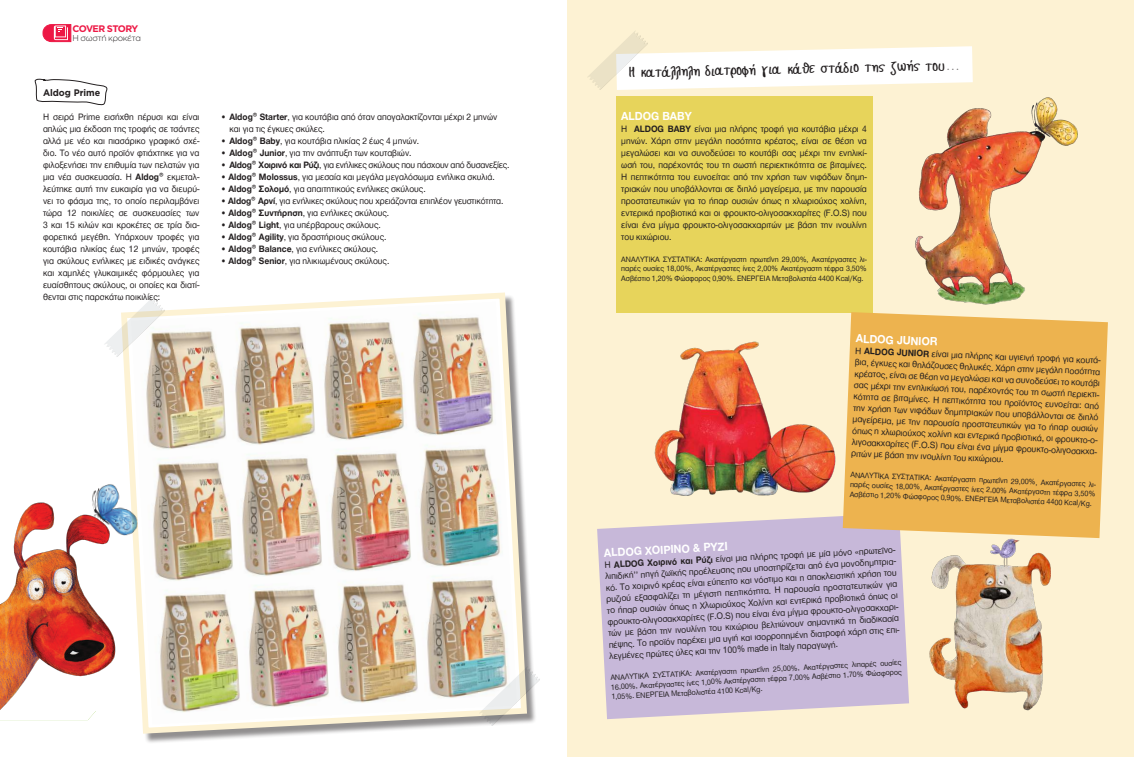
<style>
.page{position:relative;width:1134px;height:757px;background:#fff}
.page>*{position:absolute;margin:0;border:0;box-sizing:border-box;transform-origin:0 0}
.t1{font:14px "Aka Acid GR Condensed Script";color:#231f20;scale:1.5 1}
.t2{font:700 12px "CF Helvetica";color:#fff;scale:.95 1}
.t3{font:9.5px/12px "CF Helvetica";color:#231f20;text-align:justify;scale:.95 1}
.t4{font:9.5px "CF Helvetica";letter-spacing:-.02em;color:#231f20;scale:.95 1}
.t5{font:700 9.5px "Gotham Greek";color:#231f20;scale:.95 1}
.t6{font:700 9.5px "Gotham Greek";letter-spacing:-.07em;color:#ed1845}
.t7{font:300 8.5px "Gotham Greek";letter-spacing:-.045em;color:#231f20}
.t8{font:8px/9.6px "CF Helvetica";color:#231f20;text-align:justify;scale:.95 1}
.s1{font-weight:700}
</style>
<div class="page">
<div style="left:567px;top:0;width:567px;height:757px;background:#fdf2d3"></div>
<div style="left:616px;top:96px;width:256px;height:216px;background:#e7d45b"></div>
<svg style="left:597px;top:516px;width:303px;height:203px;background:#cbbcd8"></svg>
<div style="left:843px;top:312px;width:265px;height:226px;background:#edb34f"></div>
<svg style="left:42px;top:24px;width:30px;height:19px"></svg>
<div style="left:122px;top:294px;width:415px;height:449px;background:#231f20;opacity:.5"></div>
<svg style="left:122px;top:292px;width:408px;height:445px"></svg>
<img style="left:398px;top:302px;width:105px;height:131px">
<img style="left:131px;top:316px;width:89px;height:146px">
<img style="left:220px;top:311px;width:89px;height:136px">
<img style="left:309px;top:306px;width:105px;height:136px">
<img style="left:138px;top:447px;width:89px;height:131px">
<img style="left:227px;top:442px;width:89px;height:136px">
<img style="left:316px;top:438px;width:89px;height:136px">
<img style="left:405px;top:433px;width:105px;height:136px">
<img style="left:145px;top:578px;width:105px;height:146px">
<img style="left:234px;top:574px;width:105px;height:146px">
<img style="left:323px;top:569px;width:105px;height:146px">
<img style="left:412px;top:564px;width:105px;height:146px">
<svg style="left:479px;top:666px;width:61px;height:60px"></svg>
<svg style="left:105px;top:297px;width:60px;height:60px"></svg>
<img style="left:888px;top:97px;width:203px;height:218px">
<img style="left:654px;top:341px;width:182px;height:155px">
<img style="left:900px;top:522px;width:183px;height:189px">
<svg style="left:588px;top:31px;width:385px;height:59px"></svg>
<svg style="left:34px;top:78px;width:73px;height:28px"></svg>
<img style="left:0;top:476px;width:153px;height:244px">
<p class="t6" style="left:73px;top:23px;width:67px">COVER STORY</p>
<p class="t7" style="left:73px;top:34px;width:70px">Η σωστή κροκέτα</p>
<p class="t5" style="left:43px;top:87px;width:62px">Aldog Prime</p>
<p class="t3" style="left:43px;top:111px;width:166px">Η σειρά Prime εισήχθη πέρυσι και είναι απλώς μια έκδοση της τροφής σε τσάντες αλλά με νέο και πιασάρικο γραφικό σχέ&shy;διο. Το νέο αυτό προϊόν φτιάχτηκε για να φιλοξενήσει την επιθυμία των πελατών για μια νέα συσκευασία. Η <span class="s1">Aldog®</span> εκμεταλ&shy;λεύτηκε αυτή την ευκαιρία για να διευρύ&shy;νει το φάσμα της, το οποίο περιλαμβάνει τώρα 12 ποικιλίες σε συσκευασίες των 3 και 15 κιλών και κροκέτες σε τρία δια&shy;φορετικά μεγέθη. Υπάρχουν τροφές για κουτάβια ηλικίας έως 12 μηνών, τροφές για σκύλους ενήλικες με ειδικές ανάγκες και χαμηλές γλυκαιμικές φόρμουλες για ευαίσθητους σκύλους, οι οποίες και διατί&shy;θενται στις παρακάτω ποικιλίες:</p>
<p class="t3" style="left:229px;top:111px;width:284px;text-indent:-9px">• <span class="s1">Aldog® Starter</span>, για κουτάβια από όταν απογαλακτίζονται μέχρι 2 μηνών και για τις έγκυες σκύλες.</p>
<p class="t3" style="left:221px;top:135px;width:210px">• <span class="s1">Aldog® Baby</span>, για κουτάβια ηλικίας 2 έως 4 μηνών.</p>
<p class="t3" style="left:221px;top:147px;width:202px">• <span class="s1">Aldog® Junior</span>, για την ανάπτυξη των κουταβιών.</p>
<p class="t4" style="left:221px;top:160px;width:305px">• <span class="s1">Aldog® Χοιρινό και Ρύζι</span>, για ενήλικες σκύλους που πάσχουν από δυσανεξίες.</p>
<p class="t3" style="left:221px;top:171px;width:290px">• <span class="s1">Aldog® Molossus</span>, για μεσαία και μεγάλα μεγαλόσωμα ενήλικα σκυλιά.</p>
<p class="t3" style="left:221px;top:183px;width:217px">• <span class="s1">Aldog® Σολομό</span>, για απαιτητικούς ενήλικες σκύλους.</p>
<p class="t3" style="left:221px;top:195px;width:299px">• <span class="s1">Aldog® Αρνί</span>, για ενήλικες σκύλους που χρειάζονται επιπλέον γευστικότητα.</p>
<p class="t3" style="left:221px;top:207px;width:179px">• <span class="s1">Aldog® Συντήρηση</span>, για ενήλικες σκύλους.</p>
<p class="t3" style="left:221px;top:219px;width:170px">• <span class="s1">Aldog® Light</span>, για υπέρβαρους σκύλους.</p>
<p class="t3" style="left:221px;top:231px;width:176px">• <span class="s1">Aldog® Agility</span>, για δραστήριους σκύλους.</p>
<p class="t3" style="left:221px;top:243px;width:167px">• <span class="s1">Aldog® Balance</span>, για ενήλικες σκύλους.</p>
<p class="t3" style="left:221px;top:255px;width:179px">• <span class="s1">Aldog® Senior</span>, για ηλικιωμένους σκύλους.</p>
<h1 class="t1" style="left:629px;top:65px;width:222px;rotate:-1deg">Η κατάλληλη διατροφή για κάθε στάδιο της ζωής του...</h1>
<p class="t2" style="left:621px;top:110px;width:76px">ALDOG BABY</p>
<p class="t3" style="left:621px;top:123px;width:260px">H <span class="s1">ALDOG BABY</span> είναι μια πλήρης τροφή για κουτάβια μέχρι 4 μηνών. Χάρη στην μεγάλη ποσότητα κρέατος, είναι σε θέση να μεγαλώσει και να συνοδεύσει το κουτάβι σας μέχρι την ενηλικί&shy;ωσή του, παρέχοντάς του τη σωστή περιεκτικότητα σε βιταμίνες.<br>Η πεπτικότητα του ευνοείται: από την χρήση των νιφάδων δημη&shy;τριακών που υποβάλλονται σε διπλό μαγείρεμα, με την παρουσία προστατευτικών για το ήπαρ ουσιών όπως η χλωριούχος χολίνη, εντερικά προβιοτικά και οι φρουκτο-ολιγοσακχαρίτες (F.O.S) που είναι ένα μίγμα φρουκτο-ολιγοσακχαριτών με βάση την ινουλίνη του κιχώριου.</p>
<p class="t8" style="left:621px;top:254px;width:260px">ΑΝΑΛΥΤΙΚΑ ΣΥΣΤΑΤΙΚΑ: Ακατέργαστη πρωτεΐνη 29,00%, Ακατέργαστες λι&shy;παρές ουσίες 18,00%, Ακατέργαστες ίνες 2,00% Ακατέργαστη τέφρα 3,50% Ασβέστιο 1,20% Φώσφορος 0,90%. ΕΝΕΡΓΕΙΑ Μεταβολιστέα 4400 Kcal/Kg.</p>
<p class="t2" style="left:856px;top:332px;width:87px;rotate:2deg">ALDOG JUNIOR</p>
<p class="t3" style="left:855px;top:346px;width:260px;line-height:11.4px;rotate:2deg">H <span class="s1">ALDOG JUNIOR</span> είναι μια πλήρης και υγιεινή τροφή για κουτά&shy;βια, έγκυες και θηλάζουσες θηλυκές. Χάρη στην μεγάλη ποσότητα κρέατος, είναι σε θέση να μεγαλώσει και να συνοδεύσει το κουτάβι σας μέχρι την ενηλικίωσή του, παρέχοντάς του τη σωστή περιεκτι&shy;κότητα σε βιταμίνες. Η πεπτικότητα του προϊόντος ευνοείται: από την χρήση των νιφάδων δημητριακών που υποβάλλονται σε διπλό μαγείρεμα, με την παρουσία προστατευτικών για το ήπαρ ουσιών όπως η χλωριούχος χολίνη και εντερικά προβιοτικά, οι φρουκτο-ο&shy;λιγοσακχαρίτες (F.O.S) που είναι ένα μίγμα φρουκτο-ολιγοσακχα&shy;ριτών με βάση την ινουλίνη του κιχώριου.</p>
<p class="t8" style="left:850px;top:470px;width:260px;rotate:2deg">ΑΝΑΛΥΤΙΚΑ ΣΥΣΤΑΤΙΚΑ: Ακατέργαστη πρωτεΐνη 29,00%, Ακατέργαστες λι&shy;παρές ουσίες 18,00%, Ακατέργαστες ίνες 2,00% Ακατέργαστη τέφρα 3,50% Ασβέστιο 1,20% Φώσφορος 0,90%. ΕΝΕΡΓΕΙΑ Μεταβολιστέα 4400 Kcal/Kg.</p>
<p class="t2" style="left:604px;top:546px;width:132px;rotate:-3deg">ALDOG ΧΟΙΡΙΝΟ &amp; ΡΥΖΙ</p>
<p class="t3" style="left:604px;top:559px;width:315px;line-height:11.4px;text-align:left;rotate:-3deg">Η <span class="s1">ALDOG Χοιρινό και Ρύζι</span> είναι μια πλήρης τροφή με μία μόνο «πρωτεΐνο&shy;λιπιδική’’ πηγή ζωϊκής προέλευσης που υποστηρίζεται από ένα μονοδημητρια&shy;κό. Το χοιρινό κρέας είναι εύπεπτο και νόστιμο και η αποκλειστική χρήση του ρυζιού εξασφαλίζει τη μέγιστη πεπτικότητα. Η παρουσία προστατευτικών για το ήπαρ ουσιών όπως η Χλωριούχος Χολίνη και εντερικά προβιοτικά όπως οι φρουκτο-ολιγοσακχαρίτες (F.O.S) που είναι ένα μίγμα φρουκτο-ολιγοσακχαρι&shy;τών με βάση την ινουλίνη του κιχώριου βελτιώνουν σημαντικά τη διαδικασία πέψης. Το προϊόν παρέχει μια υγιή και ισορροπημένη διατροφή χάρη στις επι&shy;λεγμένες πρώτες ύλες και την 100% made in Italy παραγωγή.</p>
<p class="t8" style="left:610px;top:673px;width:308px;rotate:-3deg">ΑΝΑΛΥΤΙΚΑ ΣΥΣΤΑΤΙΚΑ: Ακατέργαστη πρωτεΐνη 25,00%, Ακατέργαστες λιπαρές ουσίες 16,00%, Ακατέργαστες ίνες 1,00% Ακατέργαστη τέφρα 7,00% Ασβέστιο 1,70% Φώσφορος 1,05%. ΕΝΕΡΓΕΙΑ Μεταβολιστέα 4100 Kcal/Kg.</p>
</div>
